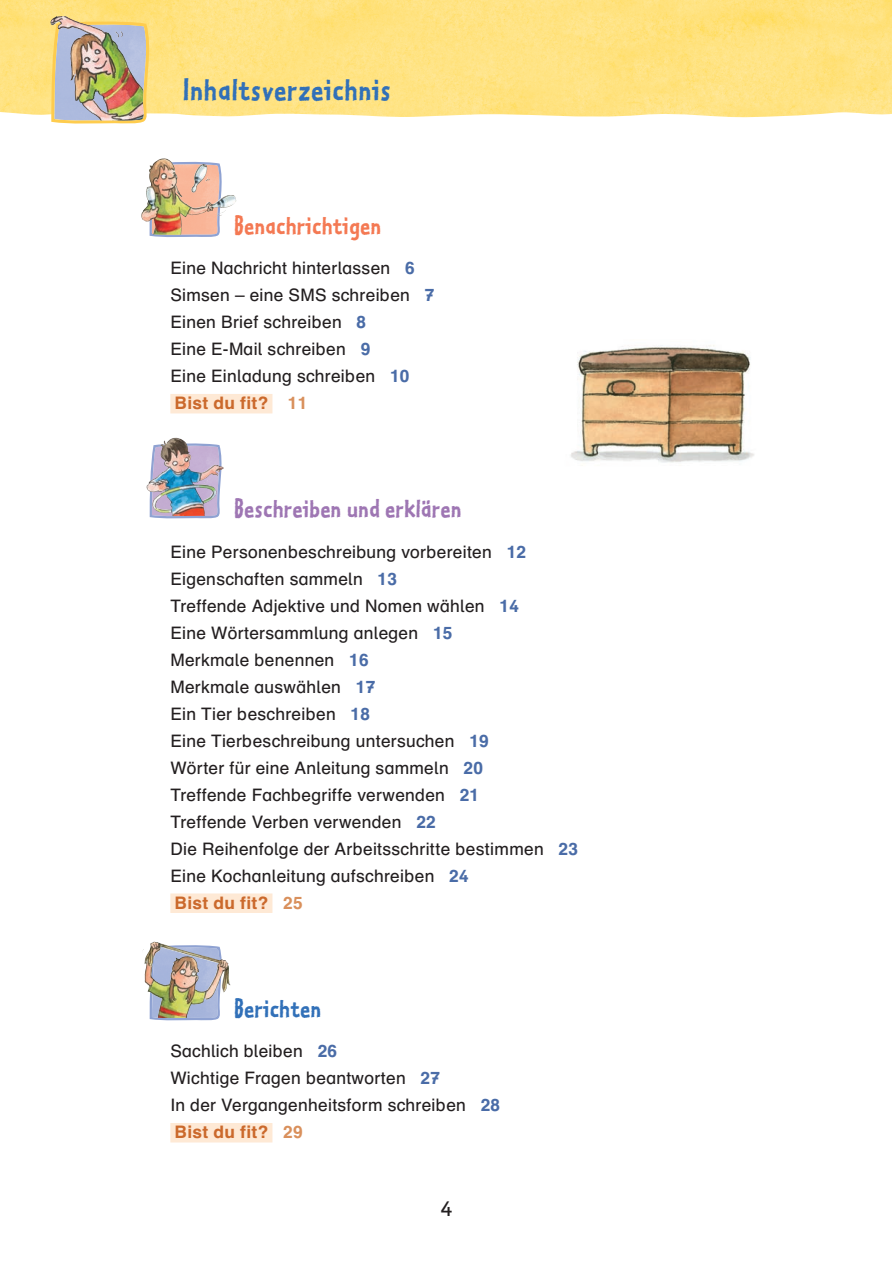
<style>
.page{position:relative;width:892px;height:1262px;background:#fff}
.page>*{position:absolute;margin:0;border:0;box-sizing:border-box;transform-origin:0 0}
.t1{font:700 33px "Kosm Bifab";letter-spacing:.03em;color:#3170b8}
.t2{font:700 27px "Kosm Bifab";letter-spacing:.015em;color:#9e76b3}
.t3{font:700 27px "Kosm Bifab";letter-spacing:.015em;color:#f47953}
.t4{font:700 27px "Kosm Bifab";letter-spacing:.015em;color:#3170b8}
.t5{font:21px "Schulb Bifab";color:#231f20}
.t6{font:17.25px/27px "Schulb Bifab";letter-spacing:.015em;color:#231f20}
.s1{font-weight:700;color:#4a6ca7}
.s2{font-weight:700;color:#cb692c}
.s3{font-weight:700;color:#d9905c}
</style>
<div class="page">
<img style="left:0;top:0;width:892px;height:118px">
<img style="left:51px;top:20px;width:102px;height:104px">
<img style="left:50px;top:16px;width:29px;height:14px">
<div style="left:170px;top:394px;width:102px;height:19px;background:#fee9d5"></div>
<div style="left:170px;top:893px;width:102px;height:20px;background:#fee9d5"></div>
<div style="left:170px;top:1123px;width:102px;height:19px;background:#fee9d5"></div>
<img style="left:570px;top:345px;width:184px;height:118px">
<img style="left:150px;top:161px;width:75px;height:76px">
<img style="left:176px;top:190px;width:25px;height:18px">
<svg style="left:150px;top:442px;width:71px;height:77px"></svg>
<img style="left:152px;top:452px;width:72px;height:64px">
<img style="left:150px;top:944px;width:75px;height:77px">
<img style="left:222px;top:963px;width:8px;height:30px">
<h1 class="t1" style="left:183px;top:78px;width:210px">Inhaltsverzeichnis</h1>
<h2 class="t3" style="left:234px;top:216px;width:148px">Benachrichtigen</h2>
<p class="t6" style="left:170px;top:256px;width:265px">Eine Nachricht hinterlassen <span class="s1">6<br></span>Simsen – eine SMS schreiben <span class="s1">7<br></span>Einen Brief schreiben <span class="s1">8<br></span>Eine E-Mail schreiben <span class="s1">9<br></span>Eine Einladung schreiben <span class="s1">10<br></span><span class="s2">Bist du fit?</span> <span class="s3">11</span></p>
<h2 class="t2" style="left:234px;top:499px;width:229px">Beschreiben und erklären</h2>
<p class="t6" style="left:170px;top:540px;width:409px">Eine Personenbeschreibung vorbereiten <span class="s1">12<br></span>Eigenschaften sammeln <span class="s1">13<br></span>Treffende Adjektive und Nomen wählen <span class="s1">14<br></span>Eine Wörtersammlung anlegen <span class="s1">15<br></span>Merkmale benennen <span class="s1">16<br></span>Merkmale auswählen <span class="s1">17<br></span>Ein Tier beschreiben <span class="s1">18<br></span>Eine Tierbeschreibung untersuchen <span class="s1">19<br></span>Wörter für eine Anleitung sammeln <span class="s1">20<br></span>Treffende Fachbegriffe verwenden <span class="s1">21<br></span>Treffende Verben verwenden <span class="s1">22<br></span>Die Reihenfolge der Arbeitsschritte bestimmen <span class="s1">23<br></span>Eine Kochanleitung aufschreiben <span class="s1">24<br></span><span class="s2">Bist du fit?</span> <span class="s3">25</span></p>
<h2 class="t4" style="left:234px;top:999px;width:89px">Berichten</h2>
<p class="t6" style="left:170px;top:1039px;width:331px">Sachlich bleiben <span class="s1">26<br></span>Wichtige Fragen beantworten <span class="s1">27<br></span>In der Vergangenheitsform schreiben <span class="s1">28<br></span><span class="s2">Bist du fit?</span> <span class="s3">29</span></p>
<p class="t5" style="left:441px;top:1201px;width:13px">4</p>
</div>
